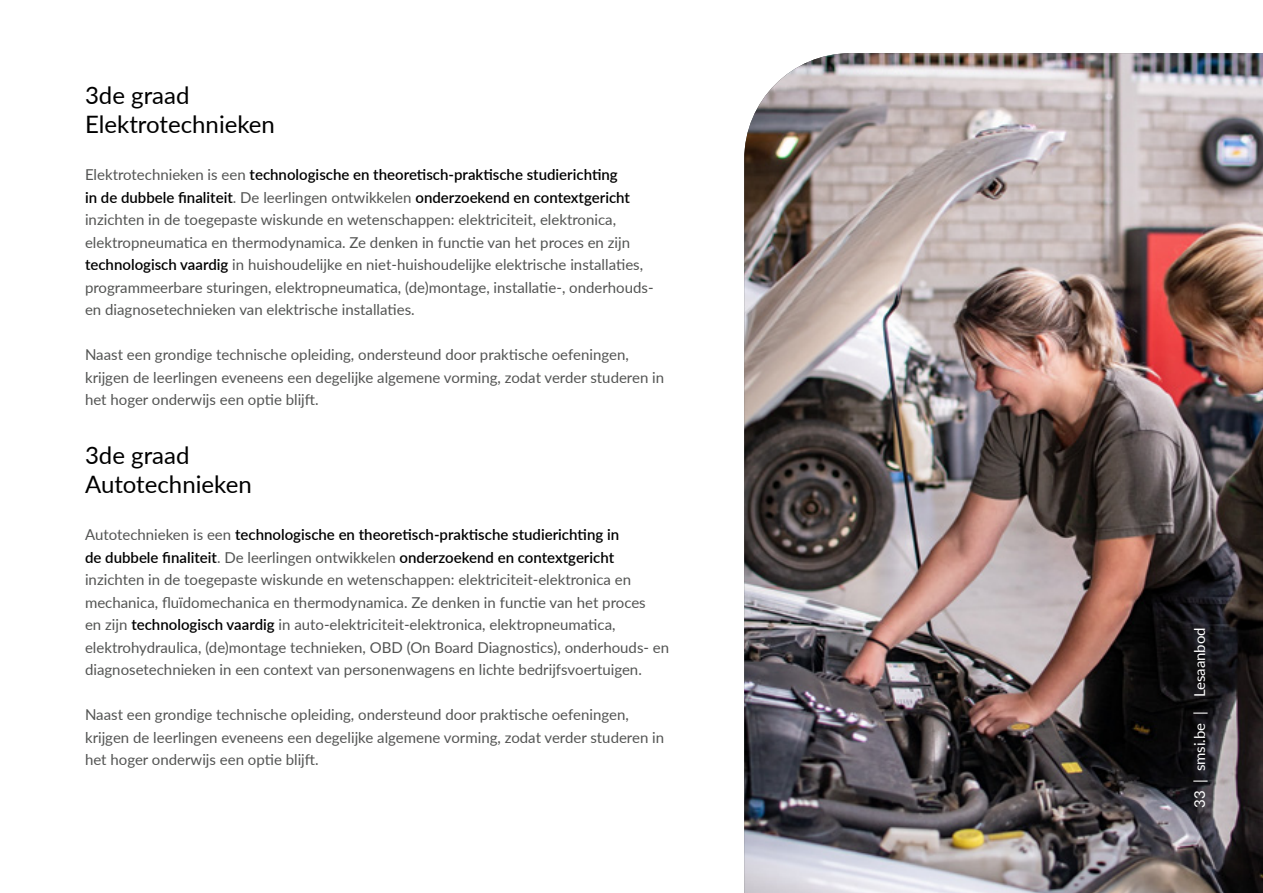
<style>
.page{position:relative;width:1263px;height:893px;background:#fff}
.page>*{position:absolute;margin:0;border:0;box-sizing:border-box;transform-origin:0 0}
.t1{font:24px/28.8px "Lato";color:#000}
.t2{font:15px/22.5px "Lato";color:#535453}
.t3{font:15px "Lato";color:#fff}
.s1{font-weight:600;color:#000}
</style>
<div class="page">
<img style="left:744px;top:53px;width:519px;height:840px">
<h1 class="t1" style="left:85px;top:83px;width:191px">3de graad<br>Elektrotechnieken</h1>
<p class="t2" style="left:85px;top:165px;width:570px">Elektrotechnieken is een <span class="s1">technologische en theoretisch-praktische studierichting<br>in de dubbele finaliteit</span>. De leerlingen ontwikkelen <span class="s1">onderzoekend en contextgericht </span>inzichten in de toegepaste wiskunde en wetenschappen: elektriciteit, elektronica, elektropneumatica en thermodynamica. Ze denken in functie van het proces en zijn <span class="s1">technologisch vaardig</span> in huishoudelijke en niet-huishoudelijke elektrische installaties, programmeerbare sturingen, elektropneumatica, (de)montage, installatie-, onderhouds&shy;en diagnosetechnieken van elektrische installaties.</p>
<p class="t2" style="left:85px;top:343px;width:581px">Naast een grondige technische opleiding, ondersteund door praktische oefeningen, krijgen de leerlingen eveneens een degelijke algemene vorming, zodat verder studeren in het hoger onderwijs een optie blijft.</p>
<h1 class="t1" style="left:85px;top:443px;width:168px">3de graad<br>Autotechnieken</h1>
<p class="t2" style="left:85px;top:525px;width:586px">Autotechnieken is een <span class="s1">technologische en theoretisch-praktische studierichting in<br>de dubbele finaliteit</span>. De leerlingen ontwikkelen <span class="s1">onderzoekend en contextgericht </span>inzichten in de toegepaste wiskunde en wetenschappen: elektriciteit-elektronica en mechanica, fluïdomechanica en thermodynamica. Ze denken in functie van het proces<br>en zijn <span class="s1">technologisch vaardig</span> in auto-elektriciteit-elektronica, elektropneumatica, elektrohydraulica, (de)montage technieken, OBD (On Board Diagnostics), onderhouds- en diagnosetechnieken in een context van personenwagens en lichte bedrijfsvoertuigen.</p>
<p class="t2" style="left:85px;top:703px;width:581px">Naast een grondige technische opleiding, ondersteund door praktische oefeningen, krijgen de leerlingen eveneens een degelijke algemene vorming, zodat verder studeren in het hoger onderwijs een optie blijft.</p>
<p class="t3" style="left:1193px;top:808px;width:182px;rotate:-90deg">33 | smsi.be | Lesaanbod</p>
</div>
